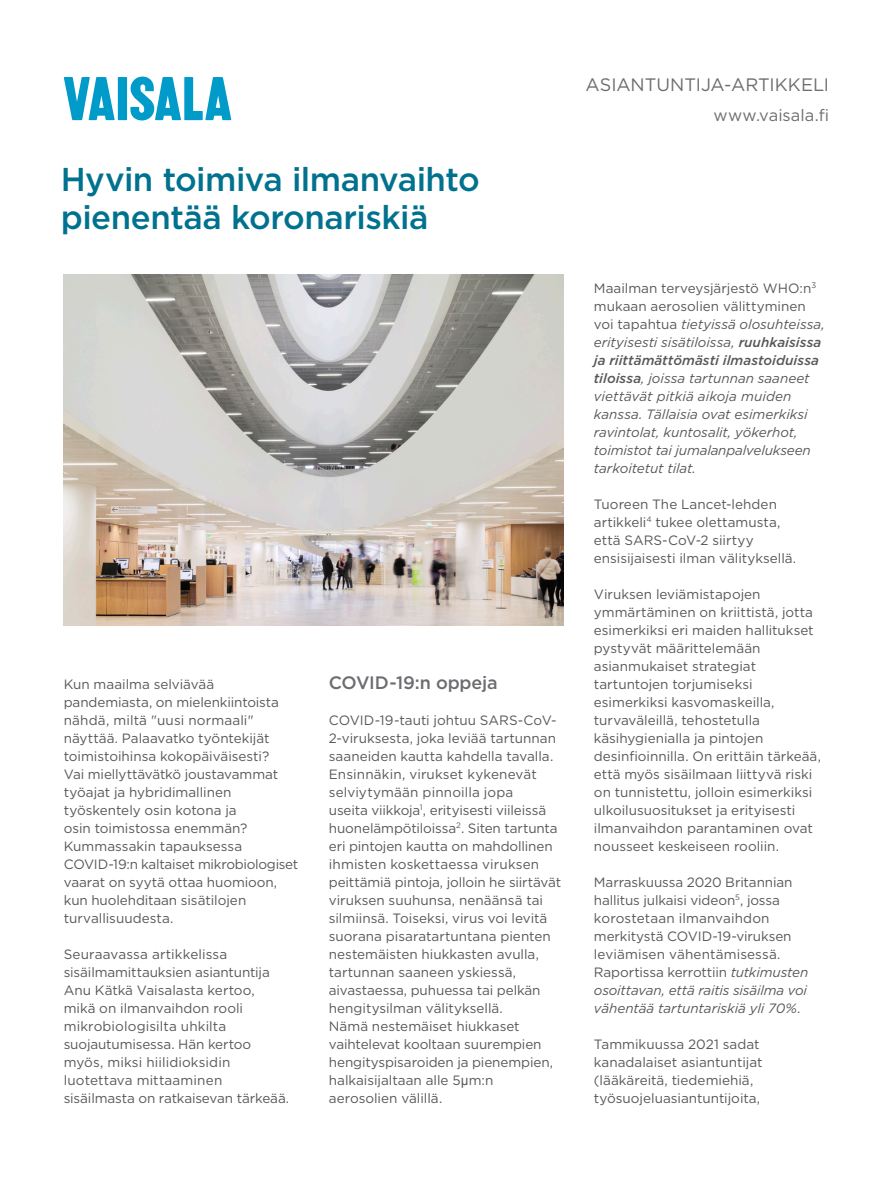
<style>
.page{position:relative;width:893px;height:1191px;background:#fff}
.page>*{position:absolute;margin:0;border:0;box-sizing:border-box;transform-origin:0 0}
._2-pager_Headline{font:500 33px/37.5px "Gotham";letter-spacing:-.015em;color:#00718e}
.Document_type{font:18px "Gotham";color:#6c6d70}
.Subheadline_grey{font:500 18px "Gotham";letter-spacing:-.01em;color:#6c6d70}
.Web_address_in_banne{font:16.5px "Gotham";color:#6c6d70}
.Bodytext{font:13.5px/18px "Gotham";letter-spacing:-.005em;color:#57585a}
.Bodytext-2{font:italic 13.5px/18px "Gotham";letter-spacing:-.005em;color:#57585a}
.s1{font-family:"Arial"}
.s2{font-style:normal}
.s3{font-weight:500}
.s4{font-style:italic}
</style>
<div class="page">
<svg style="left:64px;top:77px;width:51px;height:43px"></svg>
<div style="left:118px;top:77px;width:9px;height:43px;background:#009bc8"></div>
<svg style="left:130px;top:77px;width:101px;height:43px"></svg>
<img style="left:64px;top:275px;width:500px;height:350px">
<p class="_2-pager_Headline" style="left:61px;top:161px;width:420px">Hyvin toimiva ilmanvaihto pienentää koronariskiä</p>
<p class="Bodytext" style="left:64px;top:674px;width:236px">Kun maailma selviävää pandemiasta, on mielenkiintoista nähdä, miltä "uusi normaali" näyttää. Palaavatko työntekijät toimistoihinsa kokopäiväisesti?<br>Vai miellyttävätkö joustavammat työajat ja hybridimallinen työskentely osin kotona ja<br>osin toimistossa enemmän?<br>Kummassakin tapauksessa<br>COVID-19:n kaltaiset mikrobiologiset vaarat on syytä ottaa huomioon, kun huolehditaan sisätilojen turvallisuudesta.</p>
<p class="Bodytext" style="left:64px;top:944px;width:227px">Seuraavassa artikkelissa sisäilmamittauksien asiantuntija<br>Anu Kätkä Vaisalasta kertoo, mikä on ilmanvaihdon rooli mikrobiologisilta uhkilta suojautumisessa. Hän kertoo myös, miksi hiilidioksidin luotettava mittaaminen sisäilmasta on ratkaisevan tärkeää.</p>
<p class="Subheadline_grey" style="left:329px;top:670px;width:170px">COVID-19:n oppeja</p>
<p class="Bodytext" style="left:329px;top:710px;width:234px">COVID-19-tauti johtuu SARS-CoV-2-viruksesta, joka leviää tartunnan saaneiden kautta kahdella tavalla.<br>Ensinnäkin, virukset kykenevät selviytymään pinnoilla jopa<br>useita viikkoja<sup>1</sup>, erityisesti viileissä huonelämpötiloissa<sup>2</sup>. Siten tartunta eri pintojen kautta on mahdollinen ihmisten koskettaessa viruksen peittämiä pintoja, jolloin he siirtävät viruksen suuhunsa, nenäänsä tai silmiinsä. Toiseksi, virus voi levitä suorana pisaratartuntana pienten nestemäisten hiukkasten avulla, tartunnan saaneen yskiessä, aivastaessa, puhuessa tai pelkän hengitysilman välityksellä.<br>Nämä nestemäiset hiukkaset vaihtelevat kooltaan suurempien hengityspisaroiden ja pienempien, halkaisijaltaan alle 5<span class="s1">µ</span>m:n aerosolien välillä.</p>
<p class="Document_type" style="left:585px;top:73px;width:245px">ASIANTUNTIJA-ARTIKKELI</p>
<p class="Web_address_in_banne" style="left:713px;top:105px;width:117px">www.vaisala.fi</p>
<p class="Bodytext-2" style="left:594px;top:278px;width:233px"><span class="s2">Maailman terveysjärjestö WHO:n</span><sup>3 </sup><span class="s2">mukaan aerosolien välittyminen voi tapahtua</span> tietyissä olosuhteissa, erityisesti sisätiloissa, <span class="s3">ruuhkaisissa ja riittämättömästi ilmastoiduissa tiloissa</span>, joissa tartunnan saaneet viettävät pitkiä aikoja muiden kanssa. Tällaisia ovat esimerkiksi ravintolat, kuntosalit, yökerhot, toimistot tai jumalanpalvelukseen tarkoitetut tilat.</p>
<p class="Bodytext" style="left:594px;top:494px;width:204px">Tuoreen The Lancet-lehden artikkeli<sup>4</sup> tukee olettamusta, että SARS-CoV-2 siirtyy ensisijaisesti ilman välityksellä.</p>
<p class="Bodytext" style="left:594px;top:584px;width:229px">Viruksen leviämistapojen ymmärtäminen on kriittistä, jotta esimerkiksi eri maiden hallitukset pystyvät määrittelemään asianmukaiset strategiat tartuntojen torjumiseksi esimerkiksi kasvomaskeilla, turvaväleillä, tehostetulla käsihygienialla ja pintojen desinfioinnilla. On erittäin tärkeää, että myös sisäilmaan liittyvä riski on tunnistettu, jolloin esimerkiksi ulkoilusuositukset ja erityisesti ilmanvaihdon parantaminen ovat nousseet keskeiseen rooliin.</p>
<p class="Bodytext" style="left:594px;top:872px;width:216px">Marraskuussa 2020 Britannian hallitus julkaisi videon<sup>5</sup>, jossa korostetaan ilmanvaihdon merkitystä COVID-19-viruksen leviämisen vähentämisessä.<br>Raportissa kerrottiin <span class="s4">tutkimusten osoittavan, että raitis sisäilma voi vähentää tartuntariskiä yli 70%.</span></p>
<p class="Bodytext" style="left:594px;top:1034px;width:170px">Tammikuussa 2021 sadat kanadalaiset asiantuntijat (lääkäreitä, tiedemiehiä, työsuojeluasiantuntijoita,</p>
</div>
